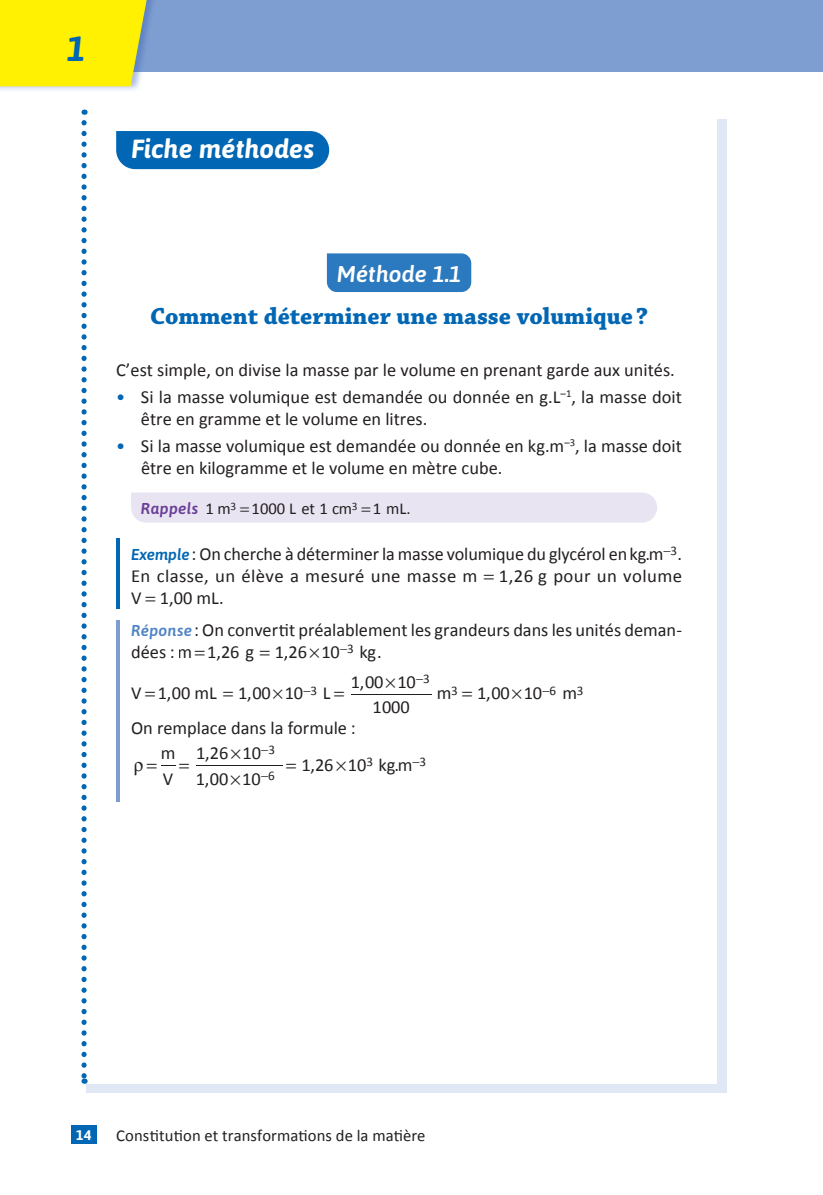
<style>
.page{position:relative;width:823px;height:1195px;background:#fff}
.page>*{position:absolute;margin:0;border:0;box-sizing:border-box;transform-origin:0 0}
.t1{font:italic 700 35px "Asap";color:#0166b3}
.t2{font:italic 700 26.25px "Asap";color:#fff}
.t3{font:700 24.5px "Chaparral Pro";color:#0166b3}
.t4{font:italic 500 22.75px "Asap";color:#fff}
.t5{font:18.38px/21.9px "Calibri";color:#231f20}
.t6{font:16.62px "Calibri";letter-spacing:.005em;color:#231f20}
.t7{font:700 14px "Asap";color:#fff}
.s1{color:#0166b3}
.s2{font-family:"Asap";font-weight:500;font-style:italic;font-size:15.75px;color:#6b3e98}
.s3{font-family:"Asap";font-weight:500;font-style:italic;font-size:15.75px;color:#0166b3}
.s4{font-family:"Asap";font-weight:500;font-style:italic;font-size:15.75px;color:#5084c4}
</style>
<div class="page">
<hr style="left:821px;top:0;width:2px;height:71px;background:#7e9ed2">
<div style="left:0;top:0;width:820px;height:71px;background:#7e9ed2"></div>
<div style="left:87px;top:118px;width:640px;height:974px;background:#e1e8f5"></div>
<div style="left:86px;top:110px;width:630px;height:973px;background:#fff"></div>
<div style="left:71px;top:1125px;width:25px;height:18px;background:#0166b3"></div>
<svg style="left:81px;top:123px;width:6px;height:960px"></svg>
<div style="left:116px;top:131px;width:213px;height:38px;background:#0166b3"></div>
<div style="left:327px;top:253px;width:144px;height:39px;background:#2b79be"></div>
<hr style="left:116px;top:538px;width:4px;height:70px;background:#0166b3">
<hr style="left:116px;top:620px;width:4px;height:42px;background:#7e9ed2">
<hr style="left:116px;top:648px;width:4px;height:74px;background:#7e9ed2">
<hr style="left:116px;top:697px;width:4px;height:51px;background:#7e9ed2">
<hr style="left:116px;top:724px;width:4px;height:77px;background:#7e9ed2">
<hr style="left:351px;top:694px;width:81px;height:1px;background:#231f20">
<hr style="left:196px;top:765px;width:86px;height:1px;background:#231f20">
<svg style="left:0;top:0;width:151px;height:86px;background:#f5eb12"></svg>
<div style="left:131px;top:492px;width:526px;height:31px;background:#e9e4f1"></div>
<svg style="left:161px;top:765px;width:15px;height:1px"></svg>
<h1 class="t1" style="left:67px;top:25px;width:20px">1</h1>
<h2 class="t2" style="left:131px;top:131px;width:185px">Fiche méthodes</h2>
<p class="t4" style="left:337px;top:258px;width:126px">Méthode 1.1</p>
<h3 class="t3" style="left:150px;top:302px;width:499px">Comment déterminer une masse volumique ?</h3>
<p class="t5" style="left:116px;top:359px;width:560px">C’est simple, on divise la masse par le volume en prenant garde aux unités.</p>
<p class="t5" style="left:141px;top:386px;width:542px;text-indent:-25px"><span class="s1">•</span> Si la masse volumique est demandée ou donnée en g.L<sup>–1</sup>, la masse doit être en gramme et le volume en litres.</p>
<p class="t5" style="left:141px;top:435px;width:542px;text-indent:-25px"><span class="s1">•</span> Si la masse volumique est demandée ou donnée en kg.m<sup>–3</sup>, la masse doit être en kilogramme et le volume en mètre cube.</p>
<p class="t6" style="left:141px;top:498px;width:271px"><span class="s2">Rappels</span> 1 m<sup>3</sup> 1000 L et 1 cm<sup>3</sup> 1 mL.</p>
<p class="t5" style="left:131px;top:543px;width:552px;text-align:justify"><span class="s3">Exemple</span> : On cherche à déterminer la masse volumique du glycérol en kg.m−<sup>3</sup>.<br>En classe, un élève a mesuré une masse m 1,26 g pour un volume V 1,00 mL.</p>
<p class="t5" style="left:131px;top:619px;width:552px"><span class="s4">Réponse</span> : On convertit préalablement les grandeurs dans les unités deman&shy;dées : m 1,26 g 1,26 10−<sup>3</sup> kg.</p>
<p class="t5" style="left:131px;top:682px;width:201px">V 1,00 mL 1,00 10−<sup>3</sup> L</p>
<p class="t5" style="left:351px;top:668px;width:81px;line-height:25.7px;text-align:center">1,00 10−<sup>3<br></sup>1000</p>
<p class="t5" style="left:437px;top:682px;width:148px">m<sup>3</sup> 1,00 10−<sup>6</sup> m<sup>3</sup></p>
<p class="t5" style="left:161px;top:715px;width:196px;line-height:25.2px;text-indent:-30px">On remplace dans la formule : m<br>V</p>
<p class="t5" style="left:196px;top:740px;width:81px;line-height:25.7px">1,26 10−<sup>3<br></sup>1,00 10−<sup>6</sup></p>
<p class="t5" style="left:301px;top:754px;width:126px">1,26 10<sup>3</sup> kg.m−<sup>3</sup></p>
<p class="t7" style="left:76px;top:1125px;width:17px">14</p>
<p class="t6" style="left:116px;top:1125px;width:311px">Constitution et transformations de la matière</p>
</div>
